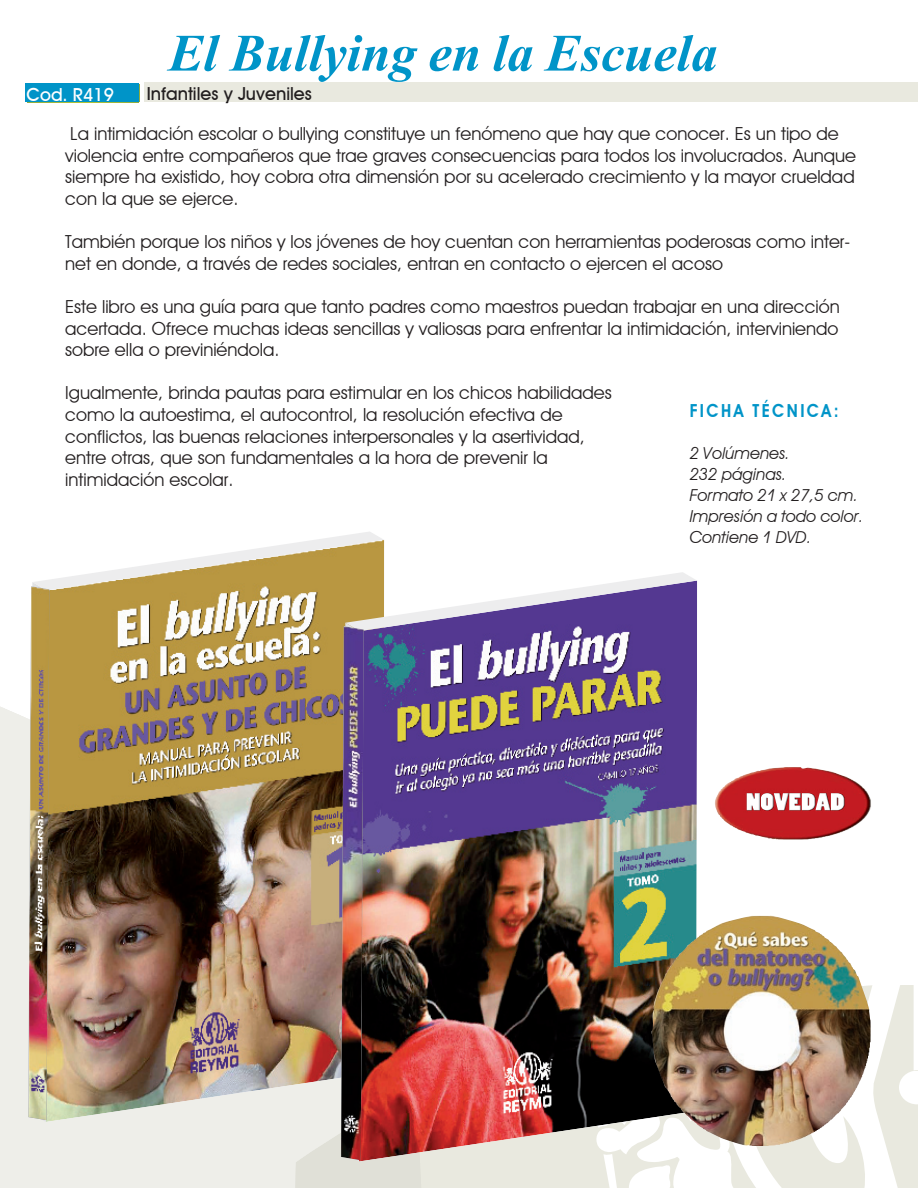
<style>
.page{position:relative;width:918px;height:1188px;background:#fff}
.page>*{position:absolute;margin:0;border:0;box-sizing:border-box;transform-origin:0 0}
.t1{font:italic 700 52.5px "Times New Roman";color:#0094c8}
.t2{font:18px/21.6px "Avant Garde IT Cby BT";color:#231f20}
.t3{font:500 18px "Avant Garde IT Cby BT";color:#231f20}
.t4{font:600 18px "Avant Garde IT Cby BT";letter-spacing:.15em;color:#0094c8;scale:.9 1}
.t5{font:500 18px "Avant Garde IT Cby BT";color:#fff}
.t6{font:italic 16.5px/21px "Avant Garde IT Cby BT";color:#231f20}
</style>
<div class="page">
<div style="left:145px;top:82px;width:773px;height:20px;background:#e9e9df"></div>
<div style="left:25px;top:83px;width:114px;height:19px;background:#0094c8"></div>
<svg style="left:742px;top:985px;width:176px;height:203px;fill:#e9e9df"></svg>
<img style="left:0;top:532px;width:742px;height:656px">
<img style="left:341px;top:626px;width:23px;height:534px">
<img style="left:652px;top:916px;width:219px;height:229px">
<img style="left:715px;top:767px;width:156px;height:73px">
<img style="left:747px;top:793px;width:97px;height:17px">
<h1 class="t1" style="left:169px;top:23px;width:551px">El Bullying en la Escuela</h1>
<p class="t5" style="left:27px;top:84px;width:89px">Cod. R419</p>
<p class="t3" style="left:147px;top:83px;width:167px">Infantiles y Juveniles</p>
<p class="t2" style="left:65px;top:123px;width:792px">La intimidación escolar o bullying constituye un fenómeno que hay que conocer. Es un tipo de violencia entre compañeros que trae graves consecuencias para todos los involucrados. Aunque siempre ha existido, hoy cobra otra dimensión por su acelerado crecimiento y la mayor crueldad con la que se ejerce.</p>
<p class="t2" style="left:65px;top:231px;width:787px">También porque los niños y los jóvenes de hoy cuentan con herramientas poderosas como inter&shy;net en donde, a través de redes sociales, entran en contacto o ejercen el acoso</p>
<p class="t2" style="left:65px;top:296px;width:776px;text-align:justify">Este libro es una guía para que tanto padres como maestros puedan trabajar en una dirección acertada. Ofrece muchas ideas sencillas y valiosas para enfrentar la intimidación, interviniendo sobre ella o previniéndola.</p>
<p class="t2" style="left:65px;top:382px;width:548px">Igualmente, brinda pautas para estimular en los chicos habilidades como la autoestima, el autocontrol, la resolución efectiva de conflictos, las buenas relaciones interpersonales y la asertividad, entre otras, que son fundamentales a la hora de prevenir la intimidación escolar.</p>
<p class="t5" style="left:73px;top:84px;width:32px">303</p>
<p class="t4" style="left:690px;top:400px;width:167px">FICHA TÉCNICA:</p>
<p class="t6" style="left:690px;top:442px;width:175px">2 Volúmenes.<br>232 páginas.<br>Formato 21 x 27,5 cm.<br>Impresión a todo color.<br>Contiene 1 DVD.</p>
</div>
